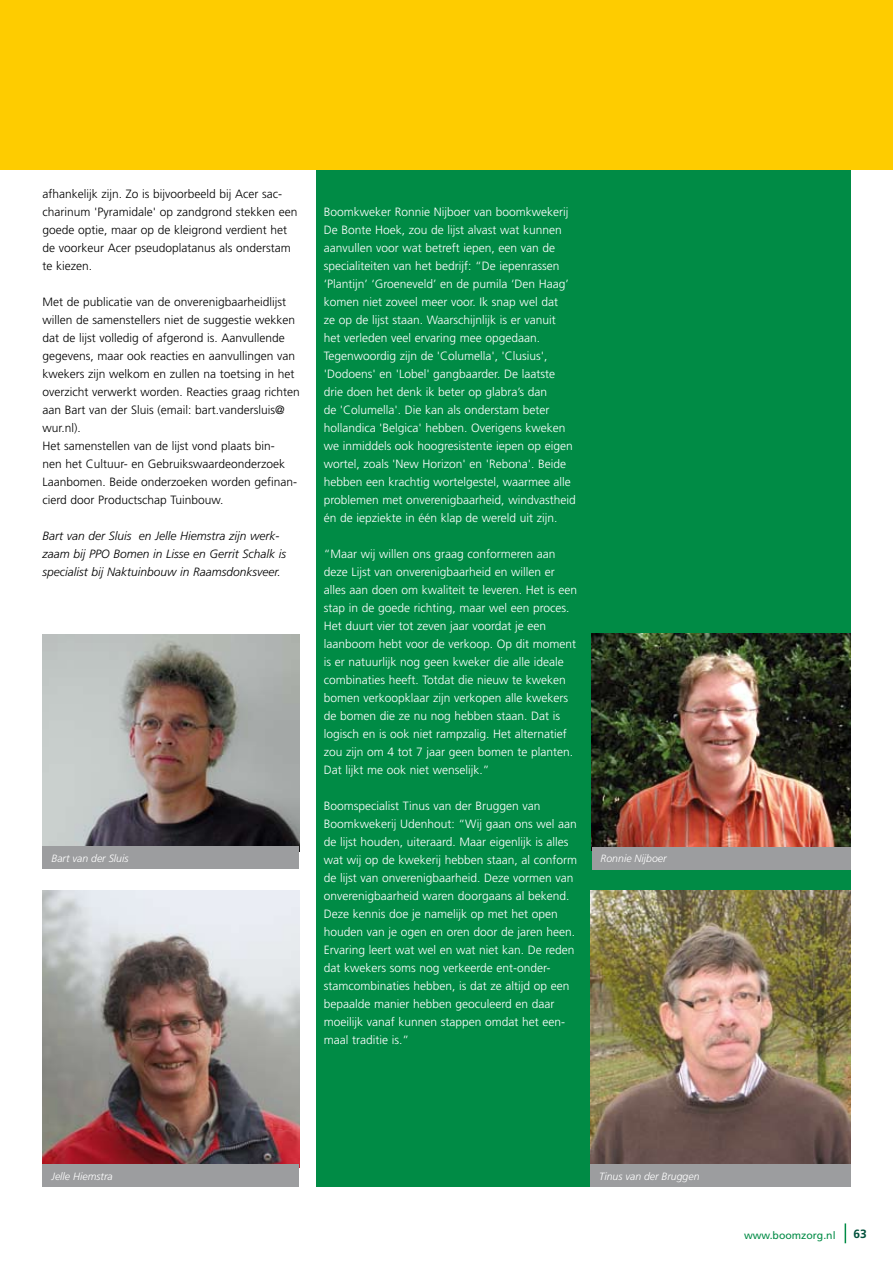
<style>
.page{position:relative;width:893px;height:1263px;background:#fff}
.page>*{position:absolute;margin:0;border:0;box-sizing:border-box;transform-origin:0 0}
.t1{font:300 12px/18px "Frutiger";color:#fff}
.t2{font:300 12px/18px "Frutiger";color:#000}
.t3{font:italic 300 12px/18px "Frutiger";color:#000}
.t4{font:700 12px "Frutiger";color:#00513c}
.t5{font:italic 300 10.5px "Frutiger";color:#fff}
.t6{font:10.5px "Frutiger";color:#008b45}
</style>
<div class="page">
<svg style="left:845px;top:1223px;width:1px;height:20px"></svg>
<div style="left:316px;top:147px;width:534px;height:1039px;background:#008b45"></div>
<div style="left:0;top:0;width:893px;height:170px;background:#fecc00"></div>
<img style="left:43px;top:634px;width:256px;height:213px">
<img style="left:592px;top:634px;width:258px;height:213px">
<img style="left:590px;top:890px;width:260px;height:274px">
<img style="left:43px;top:891px;width:256px;height:273px">
<div style="left:43px;top:847px;width:256px;height:22px;background:#9c9d9f"></div>
<div style="left:43px;top:1164px;width:256px;height:23px;background:#9c9d9f"></div>
<div style="left:592px;top:847px;width:258px;height:23px;background:#9c9d9f"></div>
<div style="left:590px;top:1164px;width:260px;height:23px;background:#9c9d9f"></div>
<p class="t2" style="left:43px;top:185px;width:256px">afhankelijk zijn. Zo is bijvoorbeeld bij Acer sac&shy;charinum 'Pyramidale' op zandgrond stekken een goede optie, maar op de kleigrond verdient het de voorkeur Acer pseudoplatanus als onderstam te kiezen.</p>
<p class="t2" style="left:43px;top:293px;width:259px">Met de publicatie van de onverenigbaarheidlijst willen de samenstellers niet de suggestie wekken dat de lijst volledig of afgerond is. Aanvullende gegevens, maar ook reacties en aanvullingen van kwekers zijn welkom en zullen na toetsing in het overzicht verwerkt worden. Reacties graag richten aan Bart van der Sluis (email: bart.vandersluis@ wur.nl).<br>Het samenstellen van de lijst vond plaats bin-<br>nen het Cultuur- en Gebruikswaardeonderzoek Laanbomen. Beide onderzoeken worden gefinan&shy;cierd door Productschap Tuinbouw.</p>
<p class="t3" style="left:43px;top:527px;width:245px">Bart van der Sluis en Jelle Hiemstra zijn werk&shy;zaam bij PPO Bomen in Lisse en Gerrit Schalk is specialist bij Naktuinbouw in Raamsdonksveer.</p>
<p class="t5" style="left:52px;top:852px;width:79px">Bart van der Sluis</p>
<p class="t1" style="left:324px;top:203px;width:253px">Boomkweker Ronnie Nijboer van boomkwekerij De Bonte Hoek, zou de lijst alvast wat kunnen aanvullen voor wat betreft iepen, een van de specialiteiten van het bedrijf: “De iepenrassen ‘Plantijn’ ‘Groeneveld’ en de pumila ‘Den Haag’ komen niet zoveel meer voor. Ik snap wel dat<br>ze op de lijst staan. Waarschijnlijk is er vanuit<br>het verleden veel ervaring mee opgedaan.<br>Tegenwoordig zijn de 'Columella', 'Clusius', 'Dodoens' en 'Lobel' gangbaarder. De laatste drie doen het denk ik beter op glabra’s dan<br>de 'Columella'. Die kan als onderstam beter hollandica 'Belgica' hebben. Overigens kweken we inmiddels ook hoogresistente iepen op eigen wortel, zoals 'New Horizon' en 'Rebona'. Beide hebben een krachtig wortelgestel, waarmee alle problemen met onverenigbaarheid, windvastheid én de iepziekte in één klap de wereld uit zijn.</p>
<p class="t1" style="left:324px;top:545px;width:255px">“Maar wij willen ons graag conformeren aan deze Lijst van onverenigbaarheid en willen er alles aan doen om kwaliteit te leveren. Het is een stap in de goede richting, maar wel een proces.<br>Het duurt vier tot zeven jaar voordat je een laanboom hebt voor de verkoop. Op dit moment is er natuurlijk nog geen kweker die alle ideale combinaties heeft. Totdat die nieuw te kweken bomen verkoopklaar zijn verkopen alle kwekers de bomen die ze nu nog hebben staan. Dat is logisch en is ook niet rampzalig. Het alternatief zou zijn om 4 tot 7 jaar geen bomen te planten.<br>Dat lijkt me ook niet wenselijk.”</p>
<p class="t1" style="left:324px;top:797px;width:255px">Boomspecialist Tinus van der Bruggen van Boomkwekerij Udenhout: “Wij gaan ons wel aan de lijst houden, uiteraard. Maar eigenlijk is alles wat wij op de kwekerij hebben staan, al conform de lijst van onverenigbaarheid. Deze vormen van onverenigbaarheid waren doorgaans al bekend.<br>Deze kennis doe je namelijk op met het open houden van je ogen en oren door de jaren heen.<br>Ervaring leert wat wel en wat niet kan. De reden dat kwekers soms nog verkeerde ent-onder&shy;stamcombinaties hebben, is dat ze altijd op een bepaalde manier hebben geoculeerd en daar moeilijk vanaf kunnen stappen omdat het een&shy;maal traditie is.”</p>
<p class="t5" style="left:601px;top:853px;width:67px">Ronnie Nijboer</p>
<p class="t5" style="left:52px;top:1170px;width:63px">Jelle Hiemstra</p>
<p class="t5" style="left:599px;top:1170px;width:102px">Tinus van der Bruggen</p>
<p class="t6" style="left:744px;top:1229px;width:93px">www.boomzorg.nl</p>
<p class="t4" style="left:853px;top:1227px;width:15px">63</p>
</div>
